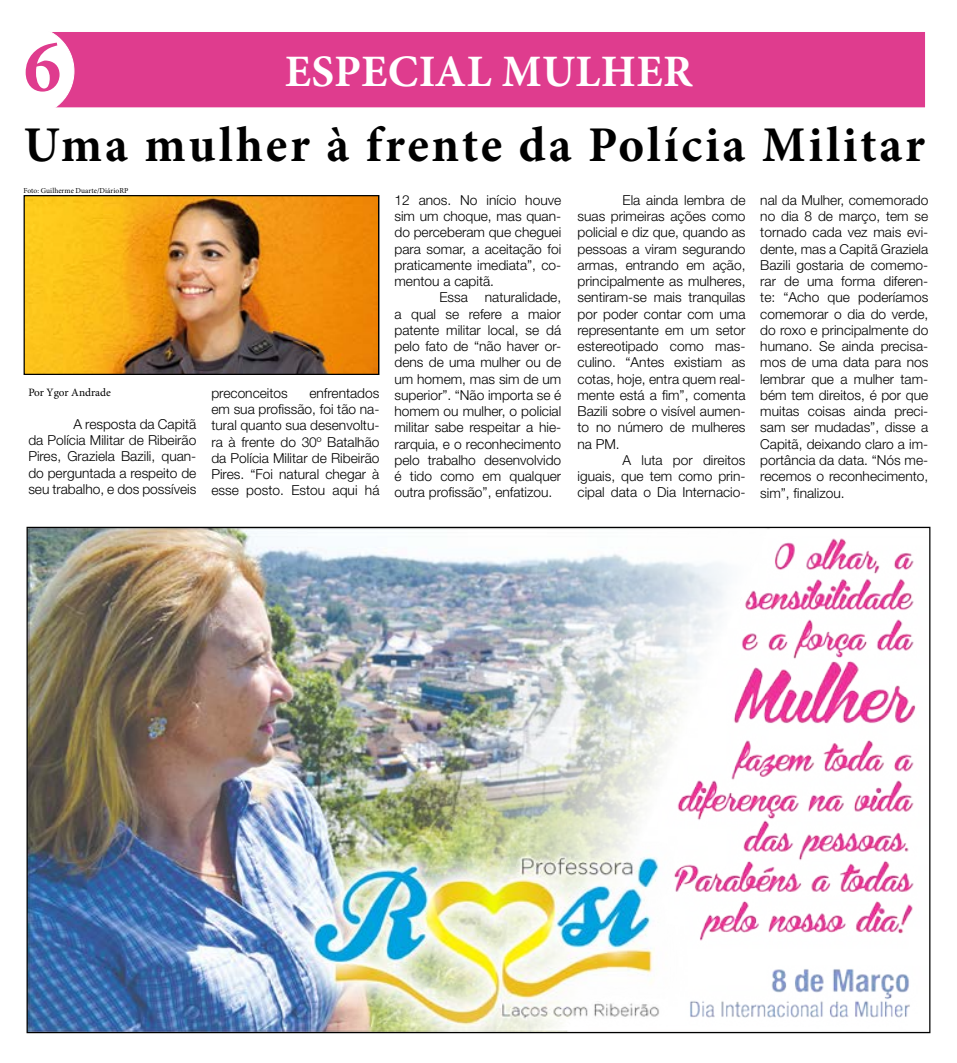
<style>
.page{position:relative;width:957px;height:1063px;background:#fff}
.page>*{position:absolute;margin:0;border:0;box-sizing:border-box;transform-origin:0 0}
.t1{font:700 75px "Minion Pro";color:#df3c8e}
.t2{font:700 50px "Minion Pro";letter-spacing:.06em;color:#000}
.t3{font:700 45px "Minion Pro";letter-spacing:.01em;color:#fff}
.t4{font:300 13.75px/16.2px "Helvetica Neue LT Std";color:#000;text-align:justify}
.t5{font:11.25px "Minion Pro";letter-spacing:-.005em;color:#000}
.t6{font:7.5px "Minion Pro";color:#000}
</style>
<div class="page">
<div style="left:74px;top:32px;width:852px;height:76px;background:#df3c8e"></div>
<svg style="left:51px;top:32px;width:23px;height:76px"></svg>
<img style="left:26px;top:197px;width:351px;height:176px">
<div style="left:24px;top:195px;width:355px;height:180px;border:1px solid #000"></div>
<img style="left:29px;top:529px;width:887px;height:502px">
<h1 class="t1" style="left:24px;top:14px;width:39px">6</h1>
<h3 class="t3" style="left:285px;top:39px;width:409px">ESPECIAL MULHER</h3>
<h2 class="t2" style="left:24px;top:110px;width:903px">Uma mulher à frente da Polícia Militar</h2>
<p class="t6" style="left:24px;top:186px;width:106px">Foto: Guilherme Duarte/DiárioRP</p>
<p class="t5" style="left:28px;top:385px;width:84px">Por Ygor Andrade</p>
<p class="t4" style="left:28px;top:416px;width:170px;text-indent:45px">A resposta da Capitã da Polícia Militar de Ribeirão Pires, Graziela Bazili, quan&shy;do perguntada a respeito de seu trabalho, e dos possíveis</p>
<p class="t4" style="left:211px;top:385px;width:170px;text-indent:98px">enfrentados em sua profissão, foi tão na&shy;tural quanto sua desenvoltu&shy;ra à frente do 30º Batalhão da Polícia Militar de Ribeirão Pires. “Foi natural chegar à esse posto. Estou aqui há</p>
<p class="t4" style="left:211px;top:385px;width:78px">preconceitos</p>
<p class="t4" style="left:394px;top:192px;width:168px">12 anos. No início houve sim um choque, mas quan&shy;do perceberam que cheguei para somar, a aceitação foi praticamente imediata”, co&shy;mentou a capitã.</p>
<p class="t4" style="left:394px;top:289px;width:168px;text-indent:45px">Essa naturalidade, a qual se refere a maior patente militar local, se dá pelo fato de “não haver or&shy;dens de uma mulher ou de um homem, mas sim de um superior”. “Não importa se é homem ou mulher, o policial militar sabe respeitar a hie&shy;rarquia, e o reconhecimento pelo trabalho desenvolvido é tido como em qualquer outra profissão”, enfatizou.</p>
<p class="t4" style="left:577px;top:192px;width:170px;text-indent:45px">Ela ainda lembra de suas primeiras ações como policial e diz que, quando as pessoas a viram segurando armas, entrando em ação, principalmente as mulheres, sentiram-se mais tranquilas por poder contar com uma representante em um setor estereotipado como mas&shy;culino. “Antes existiam as cotas, hoje, entra quem real&shy;mente está a fim”, comenta Bazili sobre o visível aumen&shy;to no número de mulheres na PM.</p>
<p class="t4" style="left:577px;top:452px;width:170px;text-indent:45px">A luta por direitos iguais, que tem como prin&shy;cipal data o Dia Internacio-</p>
<p class="t4" style="left:760px;top:192px;width:170px">nal da Mulher, comemorado no dia 8 de março, tem se tornado cada vez mais evi&shy;dente, mas a Capitã Graziela Bazili gostaria de comemo&shy;rar de uma forma diferen&shy;te: “Acho que poderíamos comemorar o dia do verde, do roxo e principalmente do humano. Se ainda precisa&shy;mos de uma data para nos lembrar que a mulher tam&shy;bém tem direitos, é por que muitas coisas ainda preci&shy;sam ser mudadas”, disse a Capitã, deixando claro a im&shy;portância da data. “Nós me&shy;recemos o reconhecimento, sim”, finalizou.</p>
</div>
